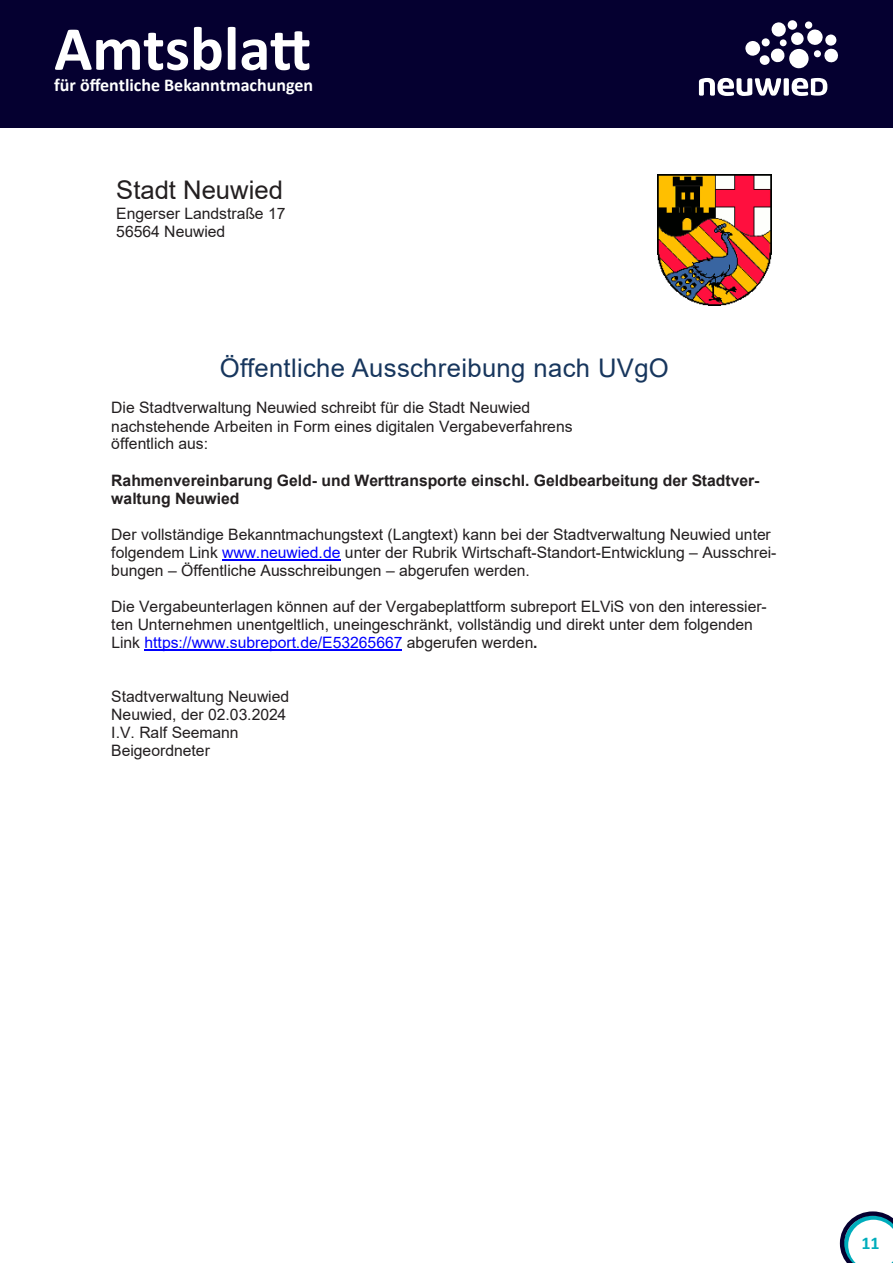
<style>
.page{position:relative;width:893px;height:1263px;background:#fff}
.page>*{position:absolute;margin:0;border:0;box-sizing:border-box;transform-origin:0 0}
.t1{font:700 63px "Calibri";color:#fff}
.t2{font:25.65px "Arial";letter-spacing:.01em;color:#17365d}
.t3{font:25.65px "Arial";color:#231f20}
.t4{font:700 18px "Calibri";color:#fff}
.t5{font:700 18px "Calibri";color:#00adbc}
.t6{font:15.75px/18px "Arial";color:#231f20}
.t7{font:700 15.75px/18px "Arial";color:#231f20}
.s1{color:#00f}
.s2{font-weight:700}
</style>
<div class="page">
<svg style="left:840px;top:1211px;width:53px;height:52px"></svg>
<div style="left:0;top:0;width:893px;height:128px;background:#050030"></div>
<svg style="left:745px;top:22px;width:93px;height:47px"></svg>
<div style="left:787px;top:20px;width:10px;height:10px;background:#fff;border-radius:50%"></div>
<svg style="left:699px;top:78px;width:128px;height:18px"></svg>
<hr style="left:222px;top:559px;width:118px;height:2px;background:#00f">
<hr style="left:144px;top:650px;width:258px;height:1px;background:#00f">
<img style="left:657px;top:175px;width:115px;height:130px">
<h1 class="t1" style="left:54px;top:4px;width:258px">Amtsblatt</h1>
<p class="t4" style="left:54px;top:73px;width:260px">für öffentliche Bekanntmachungen</p>
<p class="t3" style="left:116px;top:172px;width:168px">Stadt Neuwied</p>
<p class="t6" style="left:116px;top:204px;width:171px">Engerser Landstraße 17<br>56564 Neuwied</p>
<p class="t2" style="left:220px;top:350px;width:451px">Öffentliche Ausschreibung nach UVgO</p>
<p class="t6" style="left:111px;top:399px;width:463px">Die Stadtverwaltung Neuwied schreibt für die Stadt Neuwied nachstehende Arbeiten in Form eines digitalen Vergabeverfahrens öffentlich aus:</p>
<p class="t7" style="left:111px;top:471px;width:650px">Rahmenvereinbarung Geld- und Werttransporte einschl. Geldbearbeitung der Stadtver&shy;waltung Neuwied</p>
<p class="t6" style="left:111px;top:525px;width:667px">Der vollständige Bekanntmachungstext (Langtext) kann bei der Stadtverwaltung Neuwied unter folgendem Link <span class="s1">www.neuwied.de</span> unter der Rubrik Wirtschaft-Standort-Entwicklung – Ausschrei&shy;bungen – Öffentliche Ausschreibungen – abgerufen werden.</p>
<p class="t6" style="left:111px;top:597px;width:657px">Die Vergabeunterlagen können auf der Vergabeplattform subreport ELViS von den interessier&shy;ten Unternehmen unentgeltlich, uneingeschränkt, vollständig und direkt unter dem folgenden<br>Link <span class="s1">https://www.subreport.de/E53265667</span> abgerufen werden<span class="s2">.</span></p>
<p class="t6" style="left:111px;top:687px;width:179px">Stadtverwaltung Neuwied<br>Neuwied, der 02.03.2024<br>I.V. Ralf Seemann<br>Beigeordneter</p>
<p class="t5" style="left:861px;top:1230px;width:20px">11</p>
</div>
